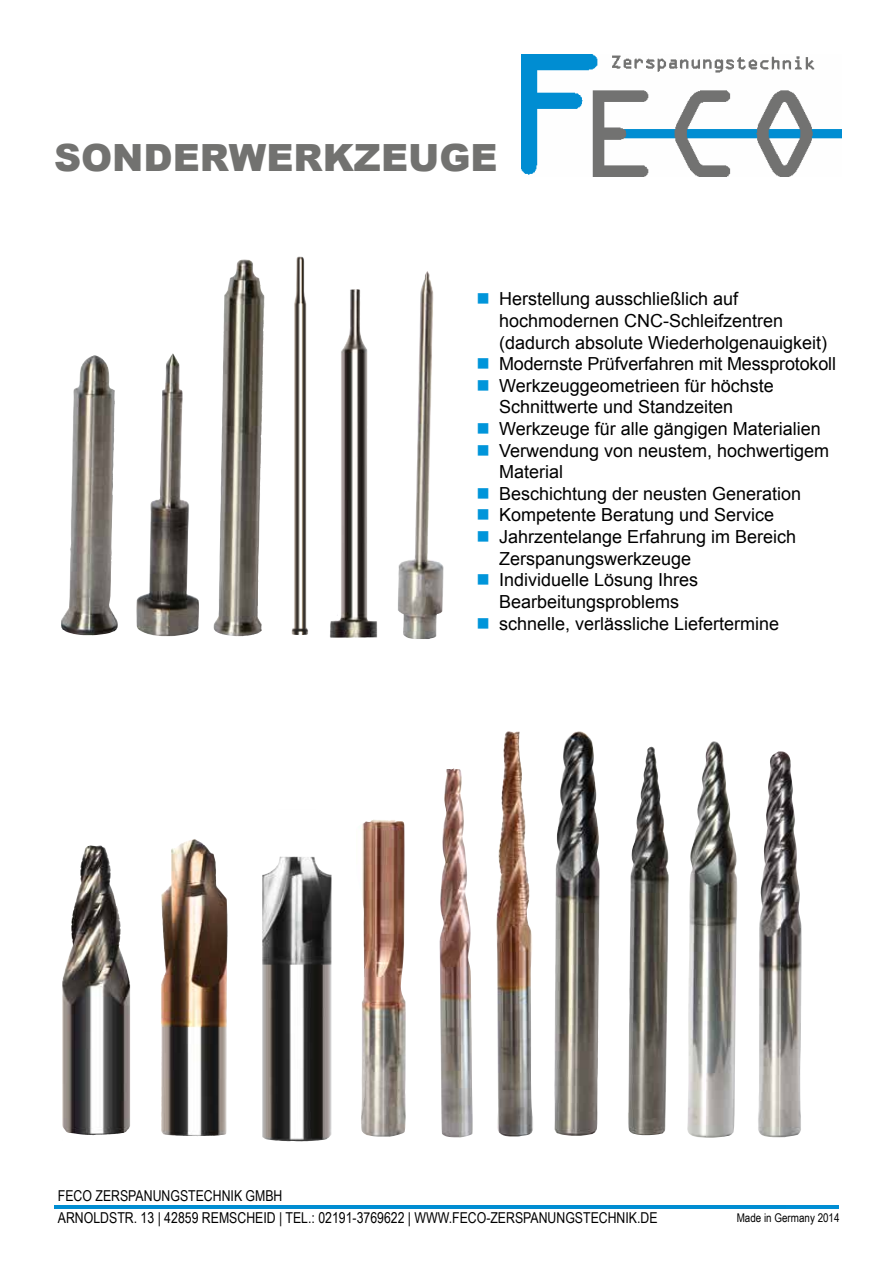
<style>
.page{position:relative;width:893px;height:1263px;background:#fff}
.page>*{position:absolute;margin:0;border:0;box-sizing:border-box;transform-origin:0 0}
.t1{font:900 37.5px "Arial";color:#727270}
.t2{font:18px/21.6px "Arial";color:#000}
.t3{font:15px/22.5px "Arial Narrow";color:#000}
.t4{font:12px "Arial Narrow";color:#000}
</style>
<div class="page">
<img style="left:522px;top:54px;width:319px;height:122px">
<hr style="left:55px;top:1206px;width:783px;height:3px;background:#008ed4">
<img style="left:361px;top:819px;width:45px;height:318px">
<img style="left:439px;top:768px;width:34px;height:370px">
<img style="left:496px;top:731px;width:37px;height:405px">
<img style="left:554px;top:731px;width:46px;height:405px">
<img style="left:628px;top:747px;width:41px;height:388px">
<img style="left:687px;top:741px;width:51px;height:397px">
<img style="left:758px;top:751px;width:44px;height:386px">
<img style="left:62px;top:845px;width:68px;height:290px">
<img style="left:161px;top:840px;width:61px;height:296px">
<img style="left:262px;top:856px;width:70px;height:285px">
<img style="left:398px;top:271px;width:46px;height:368px">
<img style="left:61px;top:355px;width:57px;height:281px">
<img style="left:136px;top:353px;width:63px;height:283px">
<img style="left:213px;top:259px;width:49px;height:377px">
<img style="left:291px;top:257px;width:17px;height:378px">
<img style="left:330px;top:289px;width:47px;height:349px">
<h1 class="t1" style="left:54px;top:131px;width:445px">SONDERWERKZEUGE</h1>
<p class="t2" style="left:499px;top:288px;width:338px">Herstellung ausschließlich auf hochmodernen CNC-Schleifzentren (dadurch absolute Wiederholgenauigkeit)<br>Modernste Prüfverfahren mit Messprotokoll Werkzeuggeometrieen für höchste Schnittwerte und Standzeiten<br>Werkzeuge für alle gängigen Materialien Verwendung von neustem, hochwertigem Material<br>Beschichtung der neusten Generation Kompetente Beratung und Service Jahrzentelange Erfahrung im Bereich Zerspanungswerkzeuge<br>Individuelle Lösung Ihres Bearbeitungsproblems<br>schnelle, verlässliche Liefertermine</p>
<p class="t3" style="left:58px;top:1184px;width:601px">FECO ZERSPANUNGSTECHNIK GMBH<br>ARNOLDSTR. 13 | 42859 REMSCHEID | TEL.: 02191-3769622 | WWW.FECO-ZERSPANUNGSTECHNIK.DE</p>
<p class="t4" style="left:737px;top:1209px;width:104px">Made in Germany 2014</p>
</div>
